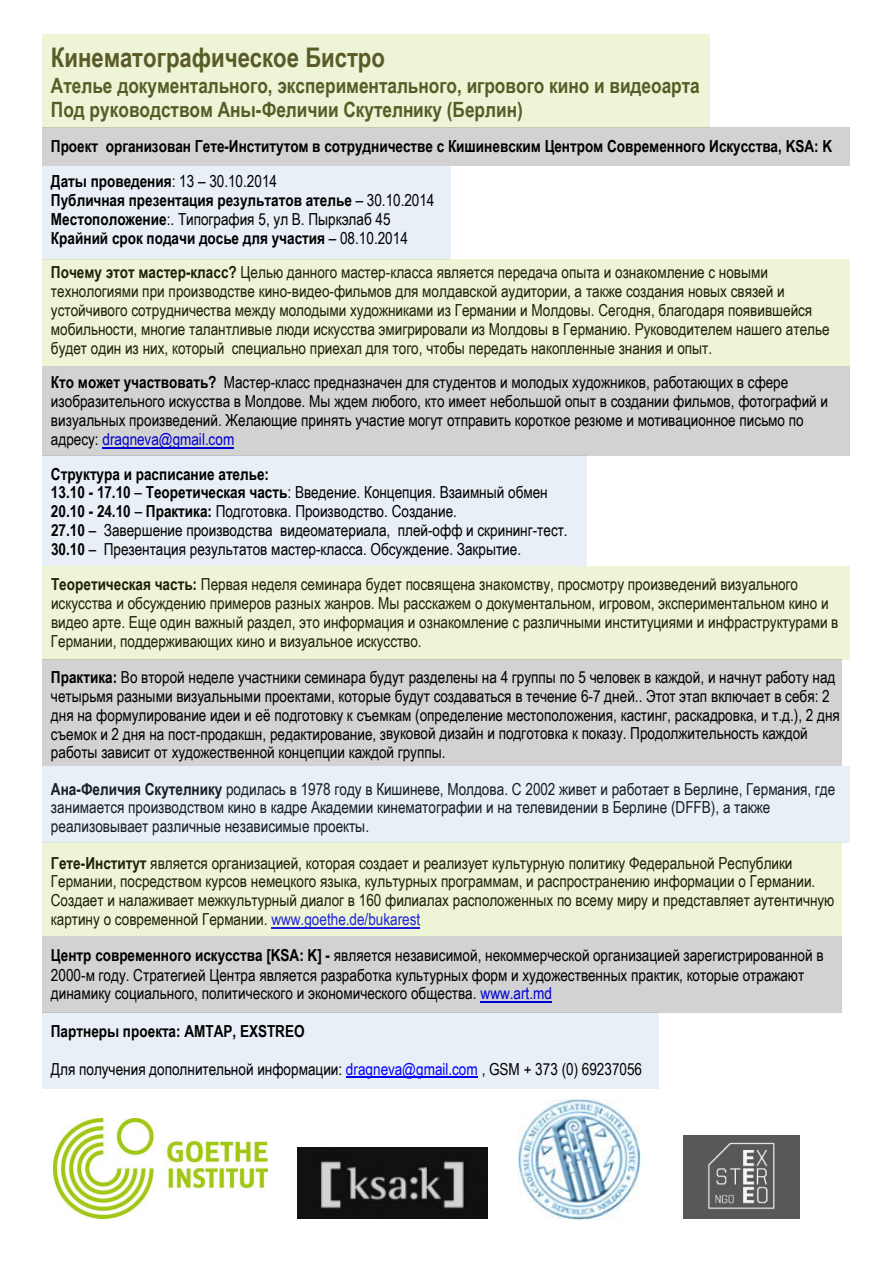
<style>
.page{position:relative;width:893px;height:1263px;background:#fff}
.page>*{position:absolute;margin:0;border:0;box-sizing:border-box;transform-origin:0 0}
.t1{font:700 27px "Arial Narrow";color:#4a442a}
.t2{font:700 21px/24.2px "Arial Narrow";color:#4a442a}
.t3{font:16.5px/18.9px "Arial Narrow";color:#000}
.t4{font:700 16.5px/18.9px "Arial Narrow";color:#000}
.s1{font-weight:400}
.s2{font-weight:700}
.s3{color:#00f}
</style>
<div class="page">
<div style="left:43px;top:1012px;width:616px;height:77px;background:#e8eff6"></div>
<div style="left:43px;top:166px;width:408px;height:93px;background:#e8eff6"></div>
<div style="left:43px;top:455px;width:544px;height:111px;background:#e8eff6"></div>
<hr style="left:346px;top:1077px;width:132px;height:1px;background:#00f">
<img style="left:53px;top:1118px;width:214px;height:101px">
<img style="left:298px;top:1147px;width:190px;height:71px">
<img style="left:519px;top:1100px;width:122px;height:120px">
<img style="left:684px;top:1135px;width:115px;height:84px">
<div style="left:43px;top:34px;width:667px;height:94px;background:#eef5d6"></div>
<div style="left:43px;top:128px;width:807px;height:38px;background:#d2d2d2"></div>
<div style="left:43px;top:259px;width:807px;height:107px;background:#eef5d6"></div>
<div style="left:43px;top:566px;width:807px;height:93px;background:#eef5d6"></div>
<div style="left:43px;top:659px;width:799px;height:107px;background:#d2d2d2"></div>
<div style="left:43px;top:842px;width:799px;height:94px;background:#eef5d6"></div>
<div style="left:43px;top:936px;width:799px;height:76px;background:#d2d2d2"></div>
<div style="left:43px;top:366px;width:807px;height:89px;background:#d2d2d2"></div>
<div style="left:43px;top:766px;width:807px;height:76px;background:#e8eff6"></div>
<h1 class="t1" style="left:51px;top:37px;width:336px">Кинематографическое Бистро</h1>
<p class="t2" style="left:51px;top:72px;width:650px">Ателье документального, экспериментального, игрового кино и видеоарта<br>Под руководством Аны-Феличии Скутелнику (Берлин)</p>
<p class="t4" style="left:51px;top:129px;width:783px;line-height:34.3px">Проект организован Гете-Институтом в сотрудничестве с Кишиневским Центром Современного Искусства, KSA: K<br>Даты проведения<span class="s1">: 13 – 30.10.2014</span></p>
<p class="t4" style="left:51px;top:190px;width:385px">Публичная презентация результатов ателье <span class="s1">– 30.10.2014<br></span>Местоположение<span class="s1">:. Типография 5, ул В. Пыркэлаб 45<br></span>Крайний срок подачи досье для участия <span class="s1">– 08.10.2014</span></p>
<p class="t3" style="left:51px;top:262px;width:780px"><span class="s2">Почему этот мастер-класс?</span> Целью данного мастер-класса является передача опыта и ознакомление с новыми технологиями при производстве кино-видео-фильмов для молдавской аудитории, а также создания новых связей и устойчивого сотрудничества между молодыми художниками из Германии и Молдовы. Сегодня, благодаря появившейся мобильности, многие талантливые люди искусства эмигрировали из Молдовы в Германию. Руководителем нашего ателье будет один из них, который специально приехал для того, чтобы передать накопленные знания и опыт.</p>
<p class="t3" style="left:51px;top:372px;width:779px"><span class="s2">Кто может участвовать?</span> Мастер-класс предназначен для студентов и молодых художников, работающих в сфере изобразительного искусства в Молдове. Мы ждем любого, кто имеет небольшой опыт в создании фильмов, фотографий и визуальных произведений. Желающие принять участие могут отправить короткое резюме и мотивационное письмо по адресу: <span class="s3">dragneva@gmail.com</span></p>
<p class="t3" style="left:51px;top:464px;width:518px"><span class="s2">Структура и расписание ателье:<br>13.10 - 17.10</span> – <span class="s2">Теоретическая часть</span>: Введение. Концепция. Взаимный обмен <span class="s2">20.10 - 24.10</span> – <span class="s2">Практика:</span> Подготовка. Производство. Создание.<br><span class="s2">27.10</span> – Завершение производства видеоматериала, плей-офф и скрининг-тест.<br><span class="s2">30.10</span> – Презентация результатов мастер-класса. Обсуждение. Закрытие.</p>
<p class="t3" style="left:51px;top:574px;width:789px"><span class="s2">Теоретическая часть:</span> Первая неделя семинара будет посвящена знакомству, просмотру произведений визуального искусства и обсуждению примеров разных жанров. Мы расскажем о документальном, игровом, экспериментальном кино и видео арте. Еще один важный раздел, это информация и ознакомление с различными институциями и инфраструктурами в Германии, поддерживающих кино и визуальное искусство.</p>
<p class="t3" style="left:51px;top:667px;width:790px"><span class="s2">Практика:</span> Во второй неделе участники семинара будут разделены на 4 группы по 5 человек в каждой, и начнут работу над четырьмя разными визуальными проектами, которые будут создаваться в течение 6-7 дней.. Этот этап включает в себя: 2 дня на формулирование идеи и её подготовку к съемкам (определение местоположения, кастинг, раскадровка, и т.д.), 2 дня съемок и 2 дня на пост-продакшн, редактирование, звуковой дизайн и подготовка к показу. Продолжительность каждой работы зависит от художественной концепции каждой группы.</p>
<p class="t3" style="left:51px;top:779px;width:786px"><span class="s2">Ана-Феличия Скутелнику</span> родилась в 1978 году в Кишиневе, Молдова. С 2002 живет и работает в Берлине, Германия, где занимается производством кино в кадре Академии кинематографии и на телевидении в Берлине (DFFB), а также реализовывает различные независимые проекты.</p>
<p class="t3" style="left:51px;top:853px;width:785px"><span class="s2">Гете-Институт</span> является организацией, которая создает и реализует культурную политику Федеральной Республики Германии, посредством курсов немецкого языка, культурных программам, и распространению информации о Германии.<br>Создает и налаживает межкультурный диалог в 160 филиалах расположенных по всему миру и представляет аутентичную картину о современной Германии. <span class="s3">www.goethe.de/bukarest</span></p>
<p class="t3" style="left:51px;top:945px;width:774px"><span class="s2">Центр современного искусства [KSA: K] -</span> является независимой, некоммерческой организацией зарегистрированной в<br>2000-м году. Стратегией Центра является разработка культурных форм и художественных практик, которые отражают динамику социального, политического и экономического общества. <span class="s3">www.art.md</span></p>
<p class="t4" style="left:51px;top:1021px;width:255px">Партнеры проекта: AMTAP, EXSTREO</p>
<p class="t3" style="left:51px;top:1059px;width:593px">Для получения дополнительной информации: <span class="s3">dragneva@gmail.com</span> , GSM + 373 (0) 69237056</p>
</div>
